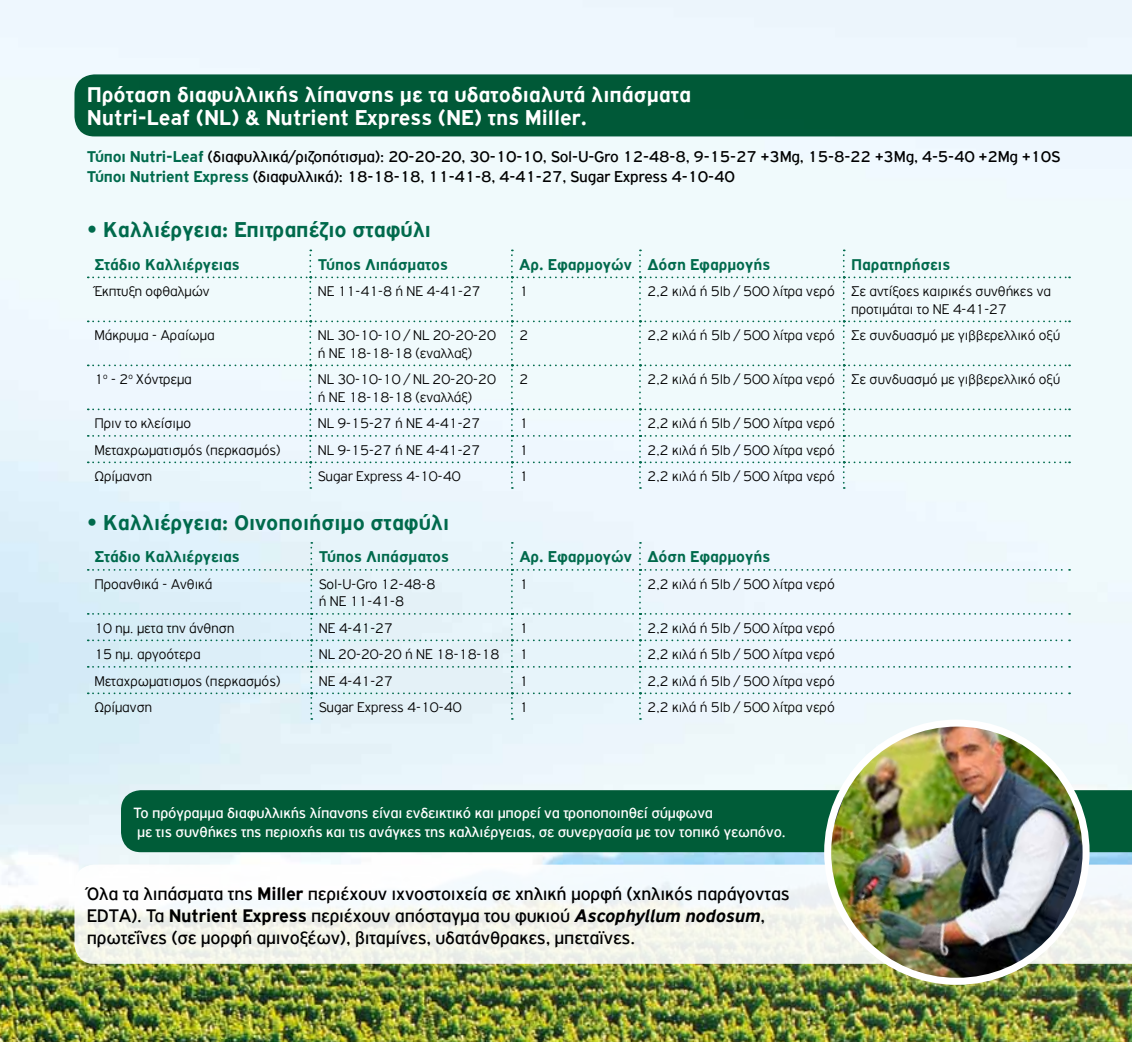
<style>
.page{position:relative;width:1132px;height:1042px;background:#fff}
.page>*{position:absolute;margin:0;border:0;box-sizing:border-box;transform-origin:0 0}
.t1{font:700 22.75px/22.8px "PF Highway Gothic";color:#fff}
.t2{font:700 22.75px "PF Highway Gothic";color:#006a4c}
.t3{font:19.25px/21.9px "PF Highway Gothic";letter-spacing:-.01em;color:#000}
.t4{font:16.62px/19.9px "PF Highway Gothic";letter-spacing:-.01em;color:#000}
.t5{font:700 16.62px "PF Highway Gothic";color:#006a4c}
.t6{font:15.75px/18.9px "PF Highway Gothic";letter-spacing:-.01em;color:#fff}
.t7{font:300 14.88px/17.5px "PF Highway Gothic";color:#000}
.s1{font-weight:700;color:#006a4c}
.s2{font-weight:700}
.s3{font-weight:700;font-style:italic}
</style>
<div class="page">
<img style="left:0;top:0;width:1131px;height:1042px">
<div style="left:74px;top:74px;width:1057px;height:62px;background:#005937"></div>
<svg style="left:74px;top:864px;width:1057px;height:100px"></svg>
<div style="left:88px;top:249px;width:981px;height:240px;background:#f0fafc"></div>
<svg style="left:88px;top:542px;width:981px;height:178px;background:#e3f1f8"></svg>
<div style="left:121px;top:790px;width:1010px;height:62px;background:#005c38"></div>
<img style="left:827px;top:723px;width:258px;height:258px">
<div style="left:823px;top:719px;width:266px;height:266px;border:7px solid #fff;border-radius:50%"></div>
<h1 class="t1" style="left:87px;top:83px;width:605px">Πρόταση διαφυλλικής λίπανσης με τα υδατοδιαλυτά λιπάσματα<br>Nutri-Leaf (NL) &amp; Nutrient Express (NΕ) της Miller.</h1>
<p class="t4" style="left:87px;top:146px;width:974px"><span class="s1">Τύποι Nutri-Leaf</span> (διαφυλλικά/ριζοπότισμα): 20-20-20, 30-10-10, Sol-U-Gro 12-48-8, 9-15-27 +3Mg, 15-8-22 +3Mg, 4-5-40 +2Mg +10S<br><span class="s1">Τύποι Nutrient Express</span> (διαφυλλικά): 18-18-18, 11-41-8, 4-41-27, Sugar Express 4-10-40</p>
<h1 class="t2" style="left:87px;top:217px;width:345px">• Καλλιέργεια: Επιτραπέζιο σταφύλι</h1>
<p class="t5" style="left:94px;top:255px;width:147px">Στάδιο Καλλιέργειας</p>
<p class="t5" style="left:317px;top:255px;width:132px">Τύπος Λιπάσματος</p>
<p class="t5" style="left:519px;top:255px;width:252px">Αρ. Εφαρμογών Δόση Εφαρμογής</p>
<p class="t5" style="left:850px;top:255px;width:101px">Παρατηρήσεις</p>
<p class="t7" style="left:94px;top:283px;width:117px">Έκπτυξη οφθαλμών</p>
<p class="t7" style="left:317px;top:283px;width:164px">NE 11-41-8 ή NE 4-41-27</p>
<p class="t7" style="left:519px;top:283px;width:10px">1</p>
<p class="t7" style="left:850px;top:283px;width:201px;text-indent:-204px">2,2 κιλά ή 5lb / 500 λίτρα νερό Σε αντίξοες καιρικές συνθήκες να προτιμάται το NE 4-41-27</p>
<p class="t7" style="left:94px;top:327px;width:122px">Μάκρυμα - Αραίωμα</p>
<p class="t7" style="left:317px;top:327px;width:180px">NL 30-10-10 / NL 20-20-20 ή NE 18-18-18 (εναλλαξ)</p>
<p class="t7" style="left:519px;top:327px;width:10px">2</p>
<p class="t7" style="left:647px;top:327px;width:414px">2,2 κιλά ή 5lb / 500 λίτρα νερό Σε συνδυασμό με γιββερελλικό οξύ</p>
<p class="t7" style="left:94px;top:371px;width:99px">1<sup>ο</sup> - 2<sup>ο</sup> Χόντρεμα</p>
<p class="t7" style="left:317px;top:371px;width:180px">NL 30-10-10 / NL 20-20-20 ή NE 18-18-18 (εναλλάξ)</p>
<p class="t7" style="left:519px;top:371px;width:10px">2</p>
<p class="t7" style="left:647px;top:371px;width:414px">2,2 κιλά ή 5lb / 500 λίτρα νερό Σε συνδυασμό με γιββερελλικό οξύ</p>
<p class="t7" style="left:94px;top:415px;width:98px">Πριν το κλείσιμο</p>
<p class="t7" style="left:318px;top:415px;width:164px">NL 9-15-27 ή NE 4-41-27</p>
<p class="t7" style="left:519px;top:415px;width:10px">1</p>
<p class="t7" style="left:647px;top:415px;width:189px">2,2 κιλά ή 5lb / 500 λίτρα νερό</p>
<p class="t7" style="left:94px;top:441px;width:188px">Μεταχρωματισμός (περκασμός)</p>
<p class="t7" style="left:318px;top:441px;width:164px">NL 9-15-27 ή NE 4-41-27</p>
<p class="t7" style="left:519px;top:441px;width:10px">1</p>
<p class="t7" style="left:647px;top:441px;width:189px">2,2 κιλά ή 5lb / 500 λίτρα νερό</p>
<p class="t7" style="left:94px;top:468px;width:59px">Ωρίμανση</p>
<p class="t7" style="left:318px;top:468px;width:144px">Sugar Express 4-10-40</p>
<p class="t7" style="left:519px;top:468px;width:10px">1</p>
<p class="t7" style="left:647px;top:468px;width:189px">2,2 κιλά ή 5lb / 500 λίτρα νερό</p>
<h1 class="t2" style="left:87px;top:510px;width:363px">• Καλλιέργεια: Οινοποιήσιμο σταφύλι</h1>
<p class="t5" style="left:94px;top:548px;width:147px">Στάδιο Καλλιέργειας</p>
<p class="t5" style="left:318px;top:548px;width:132px">Τύπος Λιπάσματος</p>
<p class="t5" style="left:519px;top:548px;width:252px">Αρ. Εφαρμογών Δόση Εφαρμογής</p>
<p class="t7" style="left:94px;top:575px;width:120px">Προανθικά - Ανθικά</p>
<p class="t7" style="left:318px;top:575px;width:118px">Sol-U-Gro 12-48-8 ή NE 11-41-8</p>
<p class="t7" style="left:519px;top:575px;width:10px">1</p>
<p class="t7" style="left:647px;top:575px;width:189px">2,2 κιλά ή 5lb / 500 λίτρα νερό</p>
<p class="t7" style="left:94px;top:619px;width:141px">10 ημ. μετα την άνθηση</p>
<p class="t7" style="left:318px;top:619px;width:76px">NE 4-41-27</p>
<p class="t7" style="left:519px;top:619px;width:10px">1</p>
<p class="t7" style="left:647px;top:619px;width:189px">2,2 κιλά ή 5lb / 500 λίτρα νερό</p>
<p class="t7" style="left:94px;top:646px;width:108px">15 ημ. αργοότερα</p>
<p class="t7" style="left:318px;top:646px;width:182px">NL 20-20-20 ή NE 18-18-18</p>
<p class="t7" style="left:519px;top:646px;width:10px">1</p>
<p class="t7" style="left:647px;top:646px;width:189px">2,2 κιλά ή 5lb / 500 λίτρα νερό</p>
<p class="t7" style="left:94px;top:672px;width:187px">Μεταχρωματισμος (περκασμός)</p>
<p class="t7" style="left:318px;top:672px;width:76px">NE 4-41-27</p>
<p class="t7" style="left:519px;top:672px;width:10px">1</p>
<p class="t7" style="left:647px;top:672px;width:189px">2,2 κιλά ή 5lb / 500 λίτρα νερό</p>
<p class="t7" style="left:94px;top:699px;width:59px">Ωρίμανση</p>
<p class="t7" style="left:318px;top:699px;width:144px">Sugar Express 4-10-40</p>
<p class="t7" style="left:519px;top:699px;width:10px">1</p>
<p class="t7" style="left:647px;top:699px;width:189px">2,2 κιλά ή 5lb / 500 λίτρα νερό</p>
<p class="t6" style="left:133px;top:803px;width:653px">Το πρόγραμμα διαφυλλικής λίπανσης είναι ενδεικτικό και μπορεί να τροποποιηθεί σύμφωνα<br>με τις συνθήκες της περιοχής και τις ανάγκες της καλλιέργειας, σε συνεργασία με τον τοπικό γεωπόνο.</p>
<p class="t3" style="left:87px;top:882px;width:704px">Όλα τα λιπάσματα της <span class="s2">Miller</span> περιέχουν ιχνοστοιχεία σε χηλική μορφή (χηλικός παράγοντας<br>EDTA). Τα <span class="s2">Nutrient Express</span> περιέχουν απόσταγμα του φυκιού <span class="s3">Ascophyllum nodosum</span>, πρωτεΐνες (σε μορφή αμινοξέων), βιταμίνες, υδατάνθρακες, μπεταϊνες.</p>
</div>
